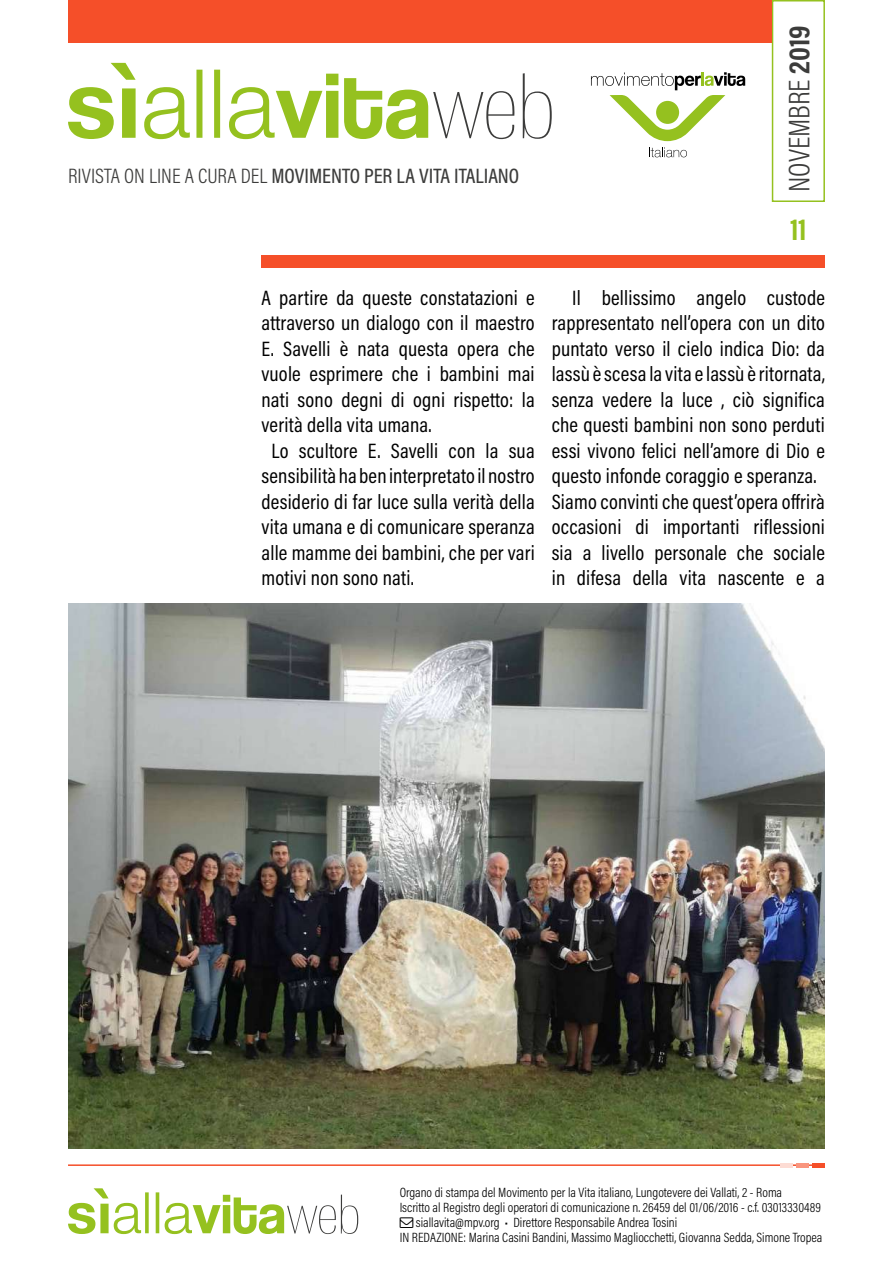
<style>
.page{position:relative;width:893px;height:1263px;background:#fff}
.page>*{position:absolute;margin:0;border:0;box-sizing:border-box;transform-origin:0 0}
.t1{font:300 30px "Acumin Pro Cond";color:#3c3c3b}
.t2{font:700 30px "Acumin Pro Cond";color:#95c11f}
.t3{font:21px/25.5px "Acumin Pro Cond";letter-spacing:.01em;color:#000}
.t4{font:500 21px "Acumin Pro Cond";color:#3c3c3b}
.t5{font:300 13.5px "Acumin Pro Cond";color:#000}
.s1{font-weight:300}
.s2{font-weight:700}
</style>
<div class="page">
<svg style="left:68px;top:63px;width:484px;height:76px"></svg>
<svg style="left:591px;top:72px;width:154px;height:69px"></svg>
<svg style="left:649px;top:147px;width:38px;height:10px"></svg>
<div style="left:772px;top:0;width:53px;height:202px;border:2px solid #95c11f"></div>
<svg style="left:68px;top:1188px;width:290px;height:46px"></svg>
<div style="left:68px;top:0;width:704px;height:43px;background:#f54f29"></div>
<hr style="left:68px;top:1164px;width:757px;height:2px;background:#f54f29">
<hr style="left:812px;top:1163px;width:13px;height:4px;background:#f54f29">
<hr style="left:796px;top:1163px;width:13px;height:4px;background:#f9957e">
<hr style="left:780px;top:1163px;width:13px;height:4px;background:#fddcd4">
<div style="left:261px;top:255px;width:564px;height:13px;background:#f54f29"></div>
<img style="left:68px;top:604px;width:757px;height:544px">
<p class="t4" style="left:68px;top:162px;width:453px"><span class="s1">RIVISTA ON LINE A CURA DEL</span> MOVIMENTO PER LA VITA ITALIANO</p>
<h1 class="t1" style="left:780px;top:192px;width:168px;rotate:-90deg">NOVEMBRE <span class="s2">2019</span></h1>
<h1 class="t2" style="left:790px;top:209px;width:18px">11</h1>
<p class="t3" style="left:261px;top:284px;width:275px">A partire da queste constatazioni e</p>
<p class="t3" style="left:261px;top:310px;width:275px">attraverso un dialogo con il maestro</p>
<p class="t3" style="left:261px;top:335px;width:275px">E. Savelli è nata questa opera che</p>
<p class="t3" style="left:261px;top:361px;width:275px">vuole esprimere che i bambini mai</p>
<p class="t3" style="left:261px;top:386px;width:275px">nati sono degni di ogni rispetto: la</p>
<p class="t3" style="left:261px;top:412px;width:172px">verità della vita umana.</p>
<p class="t3" style="left:272px;top:437px;width:265px">Lo scultore E. Savelli con la sua</p>
<p class="t3" style="left:261px;top:463px;width:275px">sensibilità ha ben interpretato il nostro</p>
<p class="t3" style="left:261px;top:488px;width:275px">desiderio di far luce sulla verità della</p>
<p class="t3" style="left:261px;top:514px;width:275px">vita umana e di comunicare speranza</p>
<p class="t3" style="left:261px;top:539px;width:275px">alle mamme dei bambini, che per vari</p>
<p class="t3" style="left:261px;top:565px;width:154px">motivi non sono nati.</p>
<p class="t3" style="left:552px;top:284px;width:275px;text-indent:21px">Il bellissimo angelo custode rappresentato nell’opera con un dito puntato verso il cielo indica Dio: da lassù è scesa la vita e lassù è ritornata, senza vedere la luce , ciò significa che questi bambini non sono perduti essi vivono felici nell’amore di Dio e questo infonde coraggio e speranza.<br>Siamo convinti che quest’opera offrirà occasioni di importanti riflessioni sia a livello personale che sociale in difesa della vita nascente e a</p>
<p class="t5" style="left:400px;top:1183px;width:384px">Organo di stampa del Movimento per la Vita italiano, Lungotevere dei Vallati, 2 - Roma</p>
<p class="t5" style="left:400px;top:1198px;width:423px">Iscritto al Registro degli operatori di comunicazione n. 26459 del 01/06/2016 - c.f. 03013330489</p>
<p class="t5" style="left:416px;top:1213px;width:263px">siallavita@mpv.org • Direttore Responsabile Andrea Tosini</p>
<p class="t5" style="left:400px;top:1228px;width:424px">IN REDAZIONE: Marina Casini Bandini, Massimo Magliocchetti, Giovanna Sedda, Simone Tropea</p>
</div>
